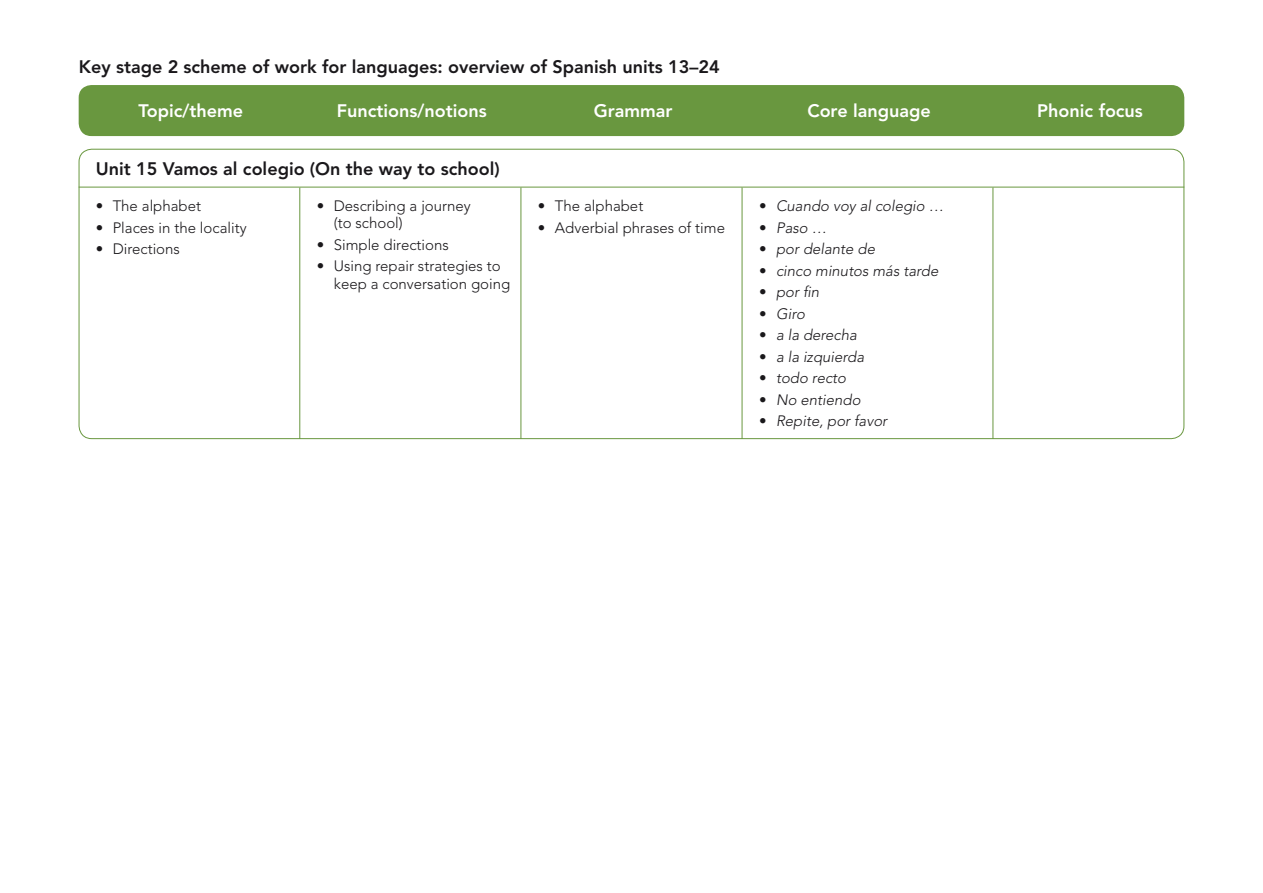
<style>
.page{position:relative;width:1263px;height:893px;background:#fff}
.page>*{position:absolute;margin:0;border:0;box-sizing:border-box;transform-origin:0 0}
.t1{font:800 18px "Avenir LT Std";color:#1a181b}
.t2{font:800 18px "Avenir LT Std";color:#fff}
.t3{font:300 15px/17.2px "Avenir LT Std";color:#1a181b}
.t4{font:italic 300 15px "Avenir LT Std";color:#1a181b}
.s1{font-style:normal}
</style>
<div class="page">
<div style="left:79px;top:85px;width:1105px;height:51px;background:#69973f;border-radius:13px"></div>
<hr style="left:79px;top:187px;width:221px;height:1px;background:#69973f">
<hr style="left:300px;top:187px;width:221px;height:1px;background:#69973f">
<hr style="left:299px;top:187px;width:1px;height:252px;background:#69973f">
<hr style="left:521px;top:187px;width:221px;height:1px;background:#69973f">
<hr style="left:520px;top:187px;width:1px;height:252px;background:#69973f">
<hr style="left:742px;top:187px;width:251px;height:1px;background:#69973f">
<hr style="left:742px;top:187px;width:1px;height:252px;background:#69973f">
<hr style="left:993px;top:187px;width:191px;height:1px;background:#69973f">
<hr style="left:992px;top:187px;width:1px;height:252px;background:#69973f">
<svg style="left:94px;top:149px;width:418px;height:147px"></svg>
<div style="left:537px;top:202px;width:9px;height:8px;border:3px solid #fff;border-radius:50%"></div>
<div style="left:537px;top:223px;width:9px;height:9px;border:3px solid #fff;border-radius:50%"></div>
<div style="left:759px;top:202px;width:8px;height:8px;border:3px solid #fff;border-radius:50%"></div>
<div style="left:759px;top:223px;width:8px;height:9px;border:3px solid #fff;border-radius:50%"></div>
<div style="left:759px;top:245px;width:8px;height:8px;border:3px solid #fff;border-radius:50%"></div>
<div style="left:759px;top:266px;width:8px;height:9px;border:3px solid #fff;border-radius:50%"></div>
<div style="left:759px;top:288px;width:8px;height:8px;border:3px solid #fff;border-radius:50%"></div>
<div style="left:759px;top:309px;width:8px;height:9px;border:3px solid #fff;border-radius:50%"></div>
<div style="left:759px;top:331px;width:8px;height:8px;border:3px solid #fff;border-radius:50%"></div>
<div style="left:759px;top:352px;width:8px;height:9px;border:3px solid #fff;border-radius:50%"></div>
<div style="left:759px;top:374px;width:8px;height:8px;border:3px solid #fff;border-radius:50%"></div>
<div style="left:759px;top:395px;width:8px;height:9px;border:3px solid #fff;border-radius:50%"></div>
<svg style="left:773px;top:438px;width:170px;height:2px"></svg>
<div style="left:759px;top:417px;width:8px;height:8px;border:3px solid #fff;border-radius:50%"></div>
<p class="t1" style="left:79px;top:56px;width:643px">Key stage 2 scheme of work for languages: overview of Spanish units 13–24</p>
<p class="t2" style="left:138px;top:100px;width:106px">Topic/theme</p>
<p class="t2" style="left:337px;top:100px;width:151px">Functions/notions</p>
<p class="t2" style="left:594px;top:100px;width:80px">Grammar</p>
<p class="t2" style="left:807px;top:100px;width:125px">Core language</p>
<p class="t2" style="left:1037px;top:100px;width:107px">Phonic focus</p>
<p class="t1" style="left:96px;top:158px;width:406px">Unit 15 Vamos al colegio (On the way to school)</p>
<p class="t3" style="left:96px;top:197px;width:107px">• The alphabet</p>
<p class="t3" style="left:96px;top:219px;width:152px">• Places in the locality</p>
<p class="t3" style="left:96px;top:240px;width:86px">• Directions</p>
<p class="t3" style="left:334px;top:197px;width:138px;text-indent:-17px">• Describing a journey (to school)</p>
<p class="t3" style="left:317px;top:236px;width:134px">• Simple directions</p>
<p class="t3" style="left:334px;top:258px;width:178px;text-indent:-17px">• Using repair strategies to keep a conversation going</p>
<p class="t3" style="left:538px;top:197px;width:107px">• The alphabet</p>
<p class="t3" style="left:538px;top:219px;width:189px">• Adverbial phrases of time</p>
<p class="t4" style="left:759px;top:197px;width:186px"><span class="s1">•</span> Cuando voy al colegio …</p>
<p class="t4" style="left:759px;top:219px;width:69px"><span class="s1">•</span> Paso …</p>
<p class="t4" style="left:759px;top:240px;width:117px"><span class="s1">•</span> por delante de</p>
<p class="t4" style="left:759px;top:262px;width:181px"><span class="s1">•</span> cinco minutos más tarde</p>
<p class="t4" style="left:759px;top:283px;width:62px"><span class="s1">•</span> por fin</p>
<p class="t4" style="left:759px;top:305px;width:47px"><span class="s1">•</span> Giro</p>
<p class="t4" style="left:759px;top:326px;width:99px"><span class="s1">•</span> a la derecha</p>
<p class="t4" style="left:759px;top:348px;width:107px"><span class="s1">•</span> a la izquierda</p>
<p class="t4" style="left:759px;top:369px;width:89px"><span class="s1">•</span> todo recto</p>
<p class="t4" style="left:759px;top:391px;width:103px"><span class="s1">•</span> No entiendo</p>
<p class="t4" style="left:759px;top:412px;width:130px"><span class="s1">•</span> Repite, por favor</p>
</div>
